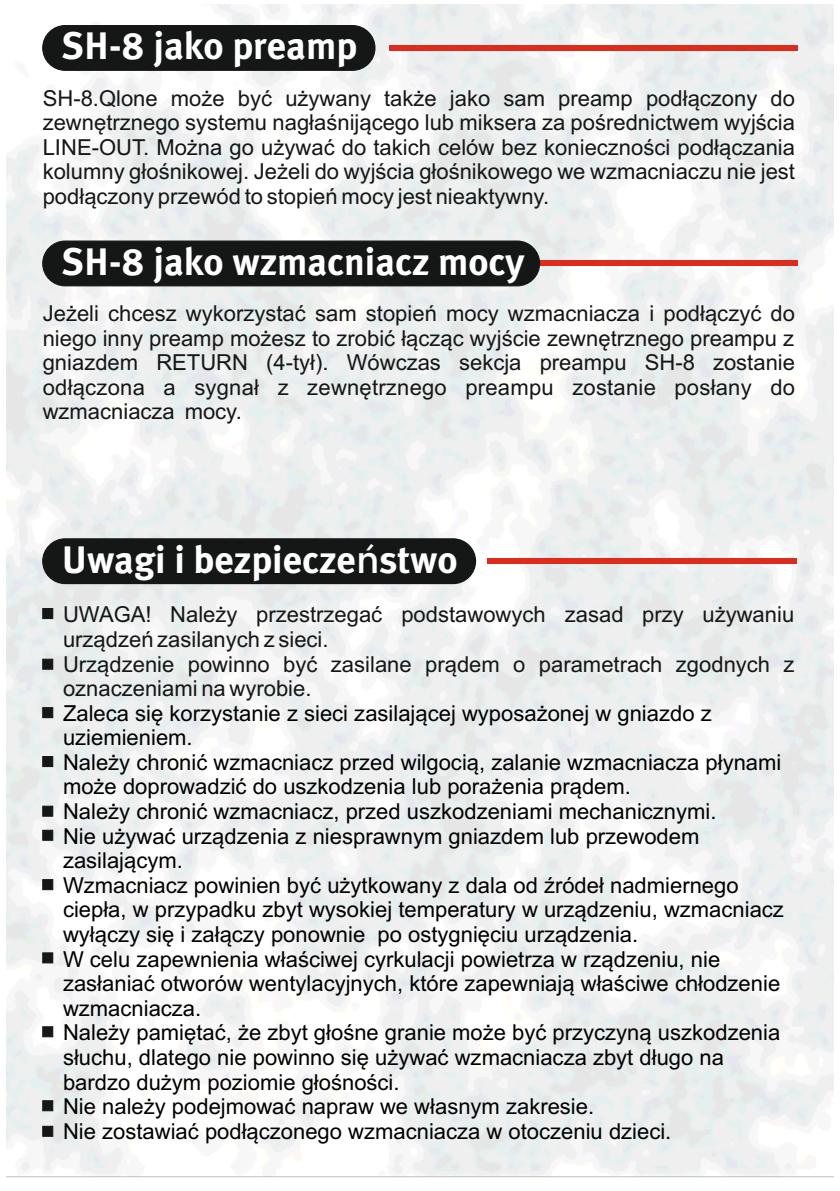
<style>
.page{position:relative;width:840px;height:1191px;background:#fff}
.page>*{position:absolute;margin:0;border:0;box-sizing:border-box;transform-origin:0 0}
.t1{font:700 38.2px "Meta Plus";color:#fff}
.t2{font:22px/24.6px "Arial";color:#000}
.t3{font:22px/24.6px "Arial";color:#151616;text-align:justify}
.s1{font-family:"HK Nova";font-weight:500}
</style>
<div class="page">
<img style="left:7px;top:4px;width:825px;height:1174px">
<div style="left:388px;top:45px;width:408px;height:6px;background:#dd2b1c"></div>
<div style="left:388px;top:260px;width:408px;height:6px;background:#dd2b1c"></div>
<div style="left:487px;top:558px;width:309px;height:6px;background:#dd2b1c"></div>
<div style="left:42px;top:25px;width:333px;height:46px;background:#151616;border:1px solid #151616;border-radius:22px"></div>
<div style="left:42px;top:240px;width:498px;height:46px;background:#151616;border:1px solid #151616;border-radius:22px"></div>
<div style="left:42px;top:538px;width:434px;height:46px;background:#151616;border:1px solid #151616;border-radius:22px"></div>
<svg style="left:42px;top:805px;width:11px;height:11px"></svg>
<svg style="left:42px;top:830px;width:11px;height:10px"></svg>
<svg style="left:42px;top:879px;width:11px;height:11px"></svg>
<svg style="left:42px;top:756px;width:11px;height:11px"></svg>
<svg style="left:42px;top:1026px;width:11px;height:11px"></svg>
<svg style="left:42px;top:1100px;width:11px;height:11px"></svg>
<svg style="left:42px;top:1125px;width:11px;height:11px"></svg>
<svg style="left:42px;top:952px;width:11px;height:11px"></svg>
<svg style="left:42px;top:608px;width:11px;height:11px"></svg>
<svg style="left:42px;top:659px;width:11px;height:10px"></svg>
<svg style="left:42px;top:707px;width:11px;height:11px"></svg>
<h1 class="t1" style="left:62px;top:21px;width:297px">SH-8 jako preamp</h1>
<p class="t3" style="left:43px;top:88px;width:753px">SH-8.Qlone może być używany także jako sam preamp podłączony do zewnętrznego systemu nagłaśnijącego lub miksera za pośrednictwem wyjścia LINE-OUT. Można go używać do takich celów bez konieczności podłączania kolumny głośnikowej. Jeżeli do wyjścia głośnikowego we wzmacniaczu nie jest podłączony przewód to stopień mocy jest nieaktywny.</p>
<h1 class="t1" style="left:62px;top:237px;width:464px">SH-8 jako wzmacniacz mocy</h1>
<p class="t3" style="left:43px;top:303px;width:753px">Jeżeli chcesz wykorzystać sam stopień mocy wzmacniacza i podłączyć do niego inny preamp możesz to zrobić łącząc wyjście zewnętrznego preampu z gniazdem RETURN (4-tył). Wówczas sekcja preampu SH-8 zostanie odłączona a sygnał z zewnętrznego preampu zostanie posłany do wzmacniacza mocy.</p>
<h1 class="t1" style="left:62px;top:534px;width:397px">Uwagi i bezpiecze<span class="s1">ń</span>stwo</h1>
<p class="t3" style="left:63px;top:604px;width:732px;text-align:left">UWAGA! Należy przestrzegać podstawowych zasad przy używaniu urządzeń zasilanych z sieci.<br>Urządzenie powinno być zasilane prądem o parametrach zgodnych z oznaczeniami na wyrobie.</p>
<p class="t2" style="left:63px;top:702px;width:722px">Zaleca się korzystanie z sieci zasilającej wyposażonej w gniazdo z uziemieniem.<br>Należy chronić wzmacniacz przed wilgocią, zalanie wzmacniacza płynami może doprowadzić do uszkodzenia lub porażenia prądem.<br>Należy chronić wzmacniacz, przed uszkodzeniami mechanicznymi.<br>Nie używać urządzenia z niesprawnym gniazdem lub przewodem zasilającym.<br>Wzmacniacz powinien być użytkowany z dala od źródeł nadmiernego ciepła, w przypadku zbyt wysokiej temperatury w urządzeniu, wzmacniacz wyłączy się i załączy ponownie po ostygnięciu urządzenia.<br>W celu zapewnienia właściwej cyrkulacji powietrza w rządzeniu, nie zasłaniać otworów wentylacyjnych, które zapewniają właściwe chłodzenie wzmacniacza.<br>Należy pamiętać, że zbyt głośne granie może być przyczyną uszkodzenia słuchu, dlatego nie powinno się używać wzmacniacza zbyt długo na bardzo dużym poziomie głośności.<br>Nie należy podejmować napraw we własnym zakresie.<br>Nie zostawiać podłączonego wzmacniacza w otoczeniu dzieci.</p>
</div>
